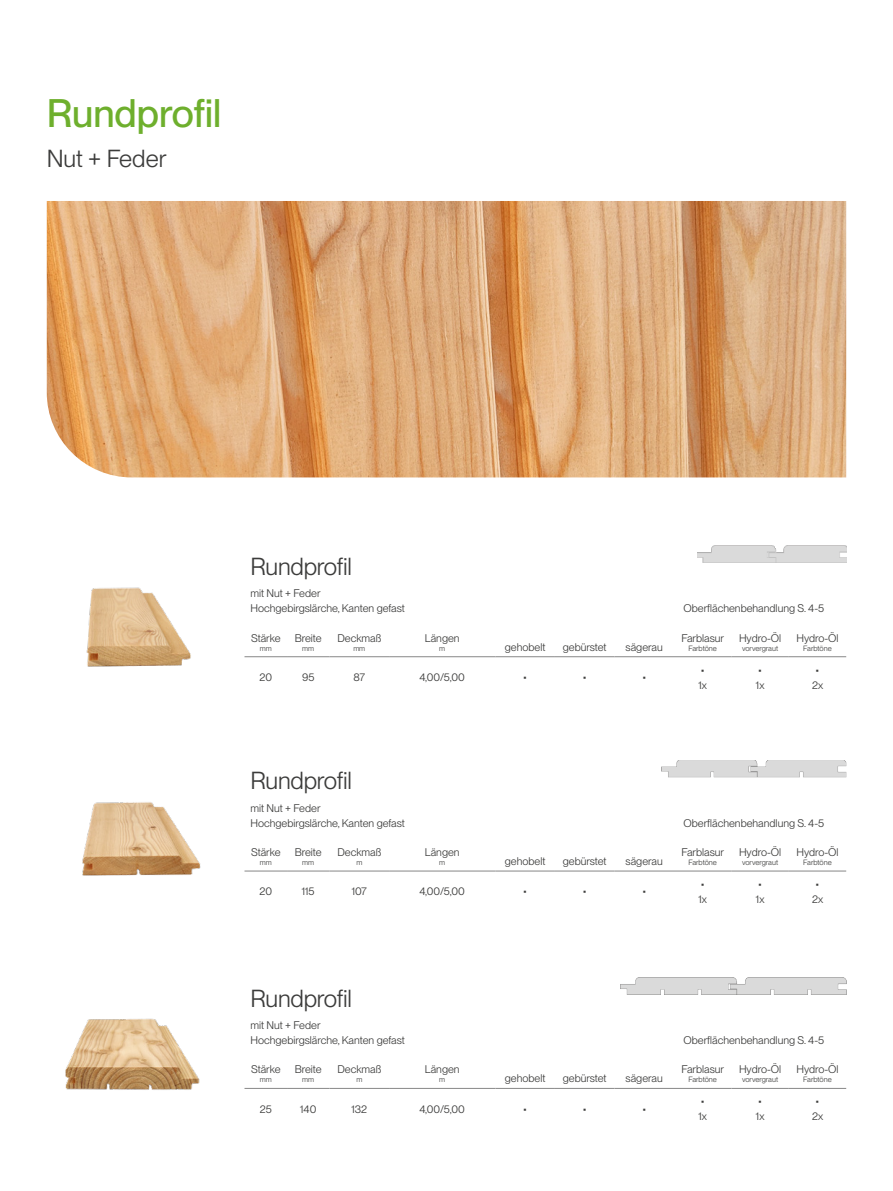
<style>
.page{position:relative;width:893px;height:1191px;background:#fff}
.page>*{position:absolute;margin:0;border:0;box-sizing:border-box;transform-origin:0 0}
.Titolo_verde{font:500 39px "PP Neue Montreal";color:#6eaf2d}
.Prodotto{font:24.15px "PP Neue Montreal";letter-spacing:-.01em;color:#3c3c3b}
.Sottotitolo{font:24.15px "PP Neue Montreal";color:#3c3c3b}
.Titolo_Tabella{font:10.8px "PP Neue Montreal";color:#3c3c3b}
.Descr_prodotto{font:10.8px "PP Neue Montreal";color:#3c3c3b}
.Nome{font:10.8px "PP Neue Montreal";color:#3c3c3b}
.Misure_Tabella{font:7.5px "PP Neue Montreal";color:#3c3c3b}
</style>
<div class="page">
<img style="left:47px;top:201px;width:799px;height:276px">
<hr style="left:244px;top:656px;width:43px;height:1px;background:#878787">
<hr style="left:287px;top:656px;width:43px;height:1px;background:#878787">
<hr style="left:330px;top:656px;width:59px;height:1px;background:#878787">
<hr style="left:389px;top:656px;width:106px;height:1px;background:#878787">
<hr style="left:495px;top:656px;width:60px;height:1px;background:#878787">
<hr style="left:555px;top:656px;width:59px;height:1px;background:#878787">
<hr style="left:614px;top:656px;width:60px;height:1px;background:#878787">
<hr style="left:674px;top:656px;width:57px;height:1px;background:#878787">
<hr style="left:731px;top:656px;width:58px;height:1px;background:#878787">
<hr style="left:789px;top:656px;width:57px;height:1px;background:#878787">
<img style="left:697px;top:546px;width:149px;height:17px">
<hr style="left:244px;top:870px;width:43px;height:1px;background:#878787">
<hr style="left:287px;top:870px;width:43px;height:1px;background:#878787">
<hr style="left:330px;top:870px;width:59px;height:1px;background:#878787">
<hr style="left:389px;top:870px;width:106px;height:1px;background:#878787">
<hr style="left:495px;top:870px;width:60px;height:1px;background:#878787">
<hr style="left:555px;top:870px;width:59px;height:1px;background:#878787">
<hr style="left:614px;top:870px;width:60px;height:1px;background:#878787">
<hr style="left:674px;top:870px;width:57px;height:1px;background:#878787">
<hr style="left:731px;top:870px;width:58px;height:1px;background:#878787">
<hr style="left:789px;top:870px;width:57px;height:1px;background:#878787">
<img style="left:661px;top:760px;width:185px;height:17px">
<hr style="left:244px;top:1088px;width:43px;height:1px;background:#878787">
<hr style="left:287px;top:1088px;width:43px;height:1px;background:#878787">
<hr style="left:330px;top:1088px;width:59px;height:1px;background:#878787">
<hr style="left:389px;top:1088px;width:106px;height:1px;background:#878787">
<hr style="left:495px;top:1088px;width:60px;height:1px;background:#878787">
<hr style="left:555px;top:1088px;width:59px;height:1px;background:#878787">
<hr style="left:614px;top:1088px;width:60px;height:1px;background:#878787">
<hr style="left:674px;top:1088px;width:57px;height:1px;background:#878787">
<hr style="left:731px;top:1088px;width:58px;height:1px;background:#878787">
<hr style="left:789px;top:1088px;width:57px;height:1px;background:#878787">
<img style="left:621px;top:977px;width:225px;height:17px">
<img style="left:65px;top:1018px;width:135px;height:72px">
<img style="left:82px;top:802px;width:119px;height:74px">
<img style="left:86px;top:587px;width:105px;height:80px">
<p class="Titolo_verde" style="left:47px;top:90px;width:176px">Rundprofil</p>
<p class="Sottotitolo" style="left:47px;top:144px;width:121px">Nut + Feder</p>
<p class="Prodotto" style="left:250px;top:552px;width:103px">Rundprofil</p>
<p class="Descr_prodotto" style="left:250px;top:587px;width:72px">mit Nut + Feder</p>
<p class="Descr_prodotto" style="left:250px;top:602px;width:156px">Hochgebirgslärche, Kanten gefast</p>
<p class="Descr_prodotto" style="left:684px;top:602px;width:142px">Oberflächenbehandlung S. 4-5</p>
<p class="Titolo_Tabella" style="left:251px;top:631px;width:31px">Stärke</p>
<p class="Misure_Tabella" style="left:260px;top:643px;width:13px">mm</p>
<p class="Titolo_Tabella" style="left:739px;top:631px;width:44px">Hydro-Öl</p>
<p class="Misure_Tabella" style="left:742px;top:643px;width:37px">vorvergraut</p>
<p class="Titolo_Tabella" style="left:796px;top:631px;width:44px">Hydro-Öl</p>
<p class="Misure_Tabella" style="left:803px;top:643px;width:30px">Farbtöne</p>
<p class="Titolo_Tabella" style="left:337px;top:631px;width:45px">Deckmaß</p>
<p class="Misure_Tabella" style="left:353px;top:643px;width:13px">mm</p>
<p class="Titolo_Tabella" style="left:295px;top:631px;width:28px">Breite</p>
<p class="Misure_Tabella" style="left:302px;top:643px;width:13px">mm</p>
<p class="Titolo_Tabella" style="left:425px;top:631px;width:36px">Längen</p>
<p class="Misure_Tabella" style="left:439px;top:643px;width:7px">m</p>
<p class="Titolo_Tabella" style="left:505px;top:640px;width:42px">gehobelt</p>
<p class="Titolo_Tabella" style="left:563px;top:640px;width:45px">gebürstet</p>
<p class="Titolo_Tabella" style="left:626px;top:640px;width:39px">sägerau</p>
<p class="Titolo_Tabella" style="left:681px;top:631px;width:44px">Farblasur</p>
<p class="Misure_Tabella" style="left:688px;top:643px;width:30px">Farbtöne</p>
<p class="Nome" style="left:259px;top:671px;width:14px">20</p>
<p class="Nome" style="left:302px;top:671px;width:14px">95</p>
<p class="Nome" style="left:353px;top:671px;width:13px">87</p>
<p class="Nome" style="left:419px;top:671px;width:47px">4,00/5,00</p>
<p class="Nome" style="left:523px;top:671px;width:5px">•</p>
<p class="Nome" style="left:583px;top:671px;width:5px">•</p>
<p class="Nome" style="left:642px;top:671px;width:5px">•</p>
<p class="Nome" style="left:701px;top:663px;width:5px">•</p>
<p class="Nome" style="left:699px;top:678px;width:10px">1x</p>
<p class="Nome" style="left:758px;top:663px;width:5px">•</p>
<p class="Nome" style="left:756px;top:678px;width:10px">1x</p>
<p class="Nome" style="left:816px;top:663px;width:5px">•</p>
<p class="Nome" style="left:812px;top:678px;width:13px">2x</p>
<p class="Prodotto" style="left:250px;top:766px;width:103px">Rundprofil</p>
<p class="Descr_prodotto" style="left:250px;top:801px;width:72px">mit Nut + Feder</p>
<p class="Descr_prodotto" style="left:250px;top:816px;width:156px">Hochgebirgslärche, Kanten gefast</p>
<p class="Descr_prodotto" style="left:684px;top:816px;width:142px">Oberflächenbehandlung S. 4-5</p>
<p class="Titolo_Tabella" style="left:251px;top:846px;width:31px">Stärke</p>
<p class="Misure_Tabella" style="left:260px;top:858px;width:13px">mm</p>
<p class="Titolo_Tabella" style="left:739px;top:846px;width:44px">Hydro-Öl</p>
<p class="Misure_Tabella" style="left:742px;top:858px;width:37px">vorvergraut</p>
<p class="Titolo_Tabella" style="left:796px;top:846px;width:44px">Hydro-Öl</p>
<p class="Misure_Tabella" style="left:803px;top:858px;width:30px">Farbtöne</p>
<p class="Titolo_Tabella" style="left:337px;top:846px;width:45px">Deckmaß</p>
<p class="Misure_Tabella" style="left:356px;top:858px;width:7px">m</p>
<p class="Titolo_Tabella" style="left:295px;top:846px;width:28px">Breite</p>
<p class="Misure_Tabella" style="left:302px;top:858px;width:13px">mm</p>
<p class="Titolo_Tabella" style="left:425px;top:846px;width:36px">Längen</p>
<p class="Misure_Tabella" style="left:439px;top:858px;width:7px">m</p>
<p class="Titolo_Tabella" style="left:505px;top:855px;width:42px">gehobelt</p>
<p class="Titolo_Tabella" style="left:563px;top:855px;width:45px">gebürstet</p>
<p class="Titolo_Tabella" style="left:626px;top:855px;width:39px">sägerau</p>
<p class="Titolo_Tabella" style="left:681px;top:846px;width:44px">Farblasur</p>
<p class="Misure_Tabella" style="left:688px;top:858px;width:30px">Farbtöne</p>
<p class="Nome" style="left:259px;top:885px;width:14px">20</p>
<p class="Nome" style="left:302px;top:885px;width:14px">115</p>
<p class="Nome" style="left:352px;top:885px;width:17px">107</p>
<p class="Nome" style="left:419px;top:885px;width:47px">4,00/5,00</p>
<p class="Nome" style="left:523px;top:885px;width:5px">•</p>
<p class="Nome" style="left:583px;top:885px;width:5px">•</p>
<p class="Nome" style="left:642px;top:885px;width:5px">•</p>
<p class="Nome" style="left:701px;top:877px;width:5px">•</p>
<p class="Nome" style="left:699px;top:892px;width:10px">1x</p>
<p class="Nome" style="left:758px;top:877px;width:5px">•</p>
<p class="Nome" style="left:756px;top:892px;width:10px">1x</p>
<p class="Nome" style="left:816px;top:877px;width:5px">•</p>
<p class="Nome" style="left:812px;top:892px;width:13px">2x</p>
<p class="Prodotto" style="left:250px;top:984px;width:103px">Rundprofil</p>
<p class="Descr_prodotto" style="left:250px;top:1019px;width:72px">mit Nut + Feder</p>
<p class="Descr_prodotto" style="left:250px;top:1034px;width:156px">Hochgebirgslärche, Kanten gefast</p>
<p class="Descr_prodotto" style="left:684px;top:1034px;width:142px">Oberflächenbehandlung S. 4-5</p>
<p class="Titolo_Tabella" style="left:251px;top:1063px;width:31px">Stärke</p>
<p class="Misure_Tabella" style="left:260px;top:1075px;width:13px">mm</p>
<p class="Titolo_Tabella" style="left:739px;top:1063px;width:44px">Hydro-Öl</p>
<p class="Misure_Tabella" style="left:742px;top:1075px;width:37px">vorvergraut</p>
<p class="Titolo_Tabella" style="left:796px;top:1063px;width:44px">Hydro-Öl</p>
<p class="Misure_Tabella" style="left:803px;top:1075px;width:30px">Farbtöne</p>
<p class="Titolo_Tabella" style="left:337px;top:1063px;width:45px">Deckmaß</p>
<p class="Misure_Tabella" style="left:356px;top:1075px;width:7px">m</p>
<p class="Titolo_Tabella" style="left:295px;top:1063px;width:28px">Breite</p>
<p class="Misure_Tabella" style="left:302px;top:1075px;width:13px">mm</p>
<p class="Titolo_Tabella" style="left:425px;top:1063px;width:36px">Längen</p>
<p class="Misure_Tabella" style="left:439px;top:1075px;width:7px">m</p>
<p class="Titolo_Tabella" style="left:505px;top:1072px;width:42px">gehobelt</p>
<p class="Titolo_Tabella" style="left:563px;top:1072px;width:45px">gebürstet</p>
<p class="Titolo_Tabella" style="left:626px;top:1072px;width:39px">sägerau</p>
<p class="Titolo_Tabella" style="left:681px;top:1063px;width:44px">Farblasur</p>
<p class="Misure_Tabella" style="left:688px;top:1075px;width:30px">Farbtöne</p>
<p class="Nome" style="left:260px;top:1102px;width:14px">25</p>
<p class="Nome" style="left:300px;top:1102px;width:18px">140</p>
<p class="Nome" style="left:351px;top:1102px;width:17px">132</p>
<p class="Nome" style="left:419px;top:1102px;width:47px">4,00/5,00</p>
<p class="Nome" style="left:523px;top:1102px;width:5px">•</p>
<p class="Nome" style="left:583px;top:1102px;width:5px">•</p>
<p class="Nome" style="left:642px;top:1102px;width:5px">•</p>
<p class="Nome" style="left:701px;top:1095px;width:5px">•</p>
<p class="Nome" style="left:699px;top:1110px;width:10px">1x</p>
<p class="Nome" style="left:758px;top:1095px;width:5px">•</p>
<p class="Nome" style="left:756px;top:1110px;width:10px">1x</p>
<p class="Nome" style="left:816px;top:1095px;width:5px">•</p>
<p class="Nome" style="left:812px;top:1110px;width:13px">2x</p>
</div>
